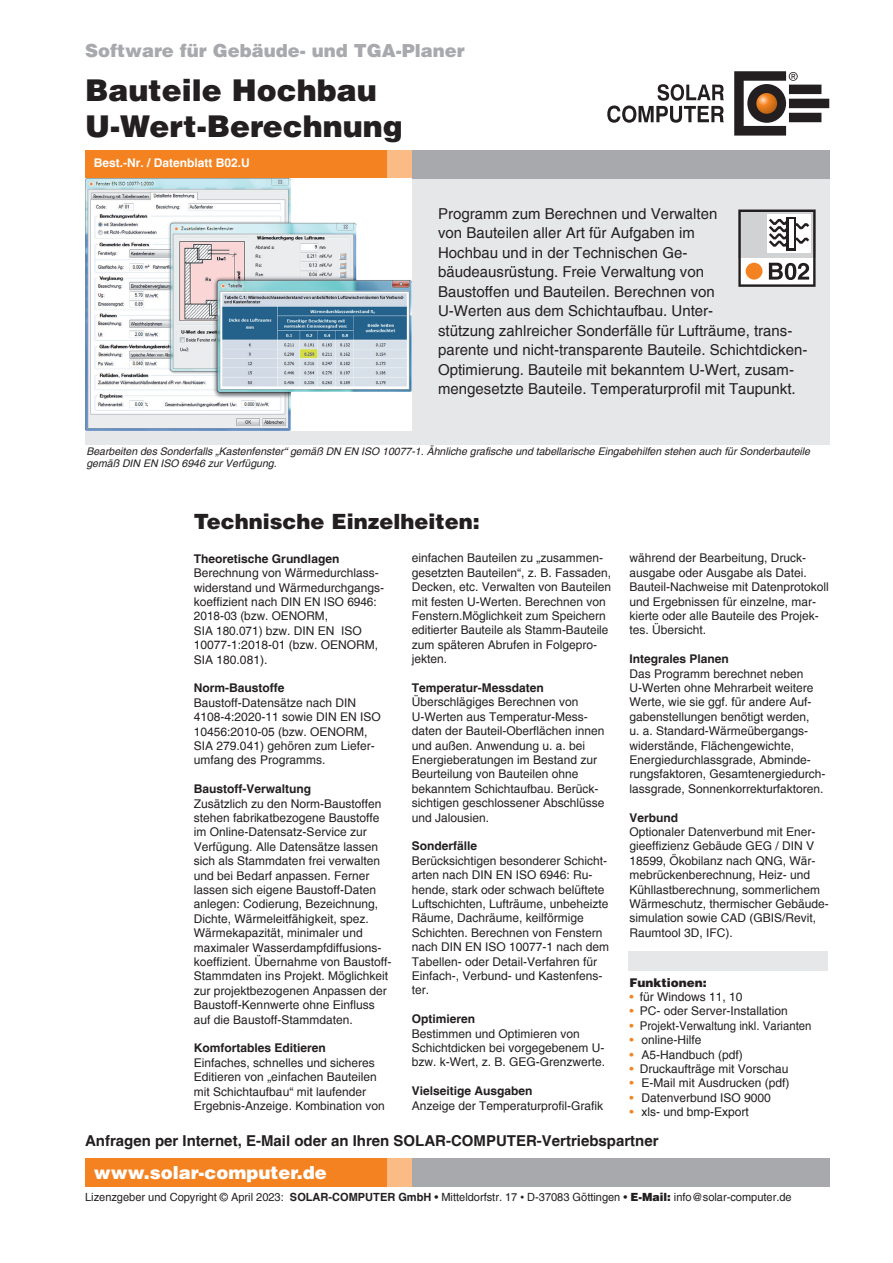
<style>
.page{position:relative;width:893px;height:1263px;background:#fff}
.page>*{position:absolute;margin:0;border:0;box-sizing:border-box;transform-origin:0 0}
.t1{font:900 30px/36px "Helvetica";color:#231f20}
.t2{font:900 21px "Helvetica";color:#231f20}
.t3{font:900 18px "Helvetica";color:#a8a9ad}
.t4{font:900 18px "Helvetica";color:#fff}
.t5{font:15px/19.5px "Helvetica";color:#231f20}
.t6{font:700 15px "Helvetica";color:#231f20}
.t7{font:12px/14.4px "Helvetica";color:#231f20}
.t8{font:700 12px "Helvetica";color:#231f20}
.t9{font:12px "Helvetica";color:#231f20;scale:.95 1}
.t10{font:700 12px "Helvetica";color:#fff}
.t11{font:900 12px "Helvetica";color:#231f20}
.t12{font:11.25px "Helvetica";color:#231f20}
.t13{font:italic 10.5px/12.6px "Helvetica";color:#231f20}
.s1{color:#f58220}
.s2{font-weight:700}
.s3{font-weight:900}
</style>
<div class="page">
<div style="left:85px;top:1158px;width:744px;height:29px;background:#a8a9ad"></div>
<div style="left:85px;top:1158px;width:327px;height:29px;background:#fbbb85"></div>
<div style="left:85px;top:1158px;width:302px;height:29px;background:#f58220"></div>
<svg style="left:607px;top:84px;width:117px;height:39px"></svg>
<svg style="left:734px;top:71px;width:95px;height:65px"></svg>
<div style="left:747px;top:84px;width:39px;height:39px;background:#231f20;border-radius:50%"></div>
<svg style="left:756px;top:93px;width:21px;height:21px"></svg>
<div style="left:628px;top:951px;width:200px;height:19px;background:#e6e7e9"></div>
<div style="left:412px;top:150px;width:417px;height:43px;background:#a8a9ad"></div>
<div style="left:85px;top:150px;width:327px;height:43px;background:#fbbb85"></div>
<div style="left:85px;top:150px;width:302px;height:43px;background:#f58220"></div>
<div style="left:85px;top:179px;width:744px;height:265px;background:#e6e7e9"></div>
<svg style="left:738px;top:210px;width:78px;height:77px;background:#b6b5b5"></svg>
<div style="left:746px;top:263px;width:16px;height:17px;background:#f58220;border-radius:50%"></div>
<img style="left:85px;top:179px;width:327px;height:251px">
<h3 class="t3" style="left:85px;top:39px;width:381px">Software für Gebäude- und TGA-Planer</h3>
<h1 class="t1" style="left:85px;top:71px;width:319px">Bauteile Hochbau<br>U-Wert-Berechnung</h1>
<p class="t10" style="left:94px;top:156px;width:158px">Best.-Nr. / Datenblatt B02.U</p>
<p class="t5" style="left:438px;top:204px;width:371px">Programm zum Berechnen und Verwalten<br>von Bauteilen aller Art für Aufgaben im<br>Hochbau und in der Technischen Ge&shy;bäudeausrüstung. Freie Verwaltung von<br>Baustoffen und Bauteilen. Berechnen von<br>U-Werten aus dem Schichtaufbau. Unter-<br>stützung zahlreicher Sonderfälle für Lufträume, trans&shy;parente und nicht-transparente Bauteile. Schichtdicken-Optimierung. Bauteile mit bekanntem U-Wert, zusam&shy;mengesetzte Bauteile. Temperaturprofil mit Taupunkt.</p>
<p class="t13" style="left:86px;top:445px;width:725px">Bearbeiten des Sonderfalls „Kastenfenster“ gemäß DN EN ISO 10077-1. Ähnliche grafische und tabellarische Eingabehilfen stehen auch für Sonderbauteile gemäß DIN EN ISO 6946 zur Verfügung.</p>
<h2 class="t2" style="left:194px;top:508px;width:287px">Technische Einzelheiten:</h2>
<p class="t8" style="left:194px;top:551px;width:147px">Theoretische Grundlagen</p>
<p class="t7" style="left:194px;top:566px;width:192px">Berechnung von Wärmedurchlass&shy;widerstand und Wärmedurchgangs&shy;koeffizient nach DIN EN ISO 6946:<br>2018-03 (bzw. OENORM,<br>SIA 180.071) bzw. DIN EN ISO<br>10077-1:2018-01 (bzw. OENORM,<br>SIA 180.081).</p>
<p class="t8" style="left:194px;top:681px;width:92px">Norm-Baustoffe</p>
<p class="t7" style="left:194px;top:695px;width:188px">Baustoff-Datensätze nach DIN<br>4108-4:2020-11 sowie DIN EN ISO<br>10456:2010-05 (bzw. OENORM,<br>SIA 279.041) gehören zum Liefer&shy;umfang des Programms.</p>
<p class="t8" style="left:194px;top:782px;width:119px">Baustoff-Verwaltung</p>
<p class="t7" style="left:194px;top:796px;width:199px">Zusätzlich zu den Norm-Baustoffen stehen fabrikatbezogene Baustoffe im Online-Datensatz-Service zur Verfügung. Alle Datensätze lassen sich als Stammdaten frei verwalten und bei Bedarf anpassen. Ferner lassen sich eigene Baustoff-Daten anlegen: Codierung, Bezeichnung, Dichte, Wärmeleitfähigkeit, spez.<br>Wärmekapazität, minimaler und maximaler Wasserdampfdiffusions&shy;koeffizient. Übernahme von Baustoff-Stammdaten ins Projekt. Möglichkeit zur projektbezogenen Anpassen der Baustoff-Kennwerte ohne Einfluss auf die Baustoff-Stammdaten.</p>
<p class="t8" style="left:194px;top:1041px;width:134px">Komfortables Editieren</p>
<p class="t7" style="left:194px;top:1055px;width:192px">Einfaches, schnelles und sicheres Editieren von „einfachen Bauteilen mit Schichtaufbau“ mit laufender Ergebnis-Anzeige. Kombination von</p>
<p class="t7" style="left:412px;top:551px;width:201px">einfachen Bauteilen zu „zusammen&shy;gesetzten Bauteilen“, z. B. Fassaden, Decken, etc. Verwalten von Bauteilen mit festen U-Werten. Berechnen von Fenstern.Möglichkeit zum Speichern editierter Bauteile als Stamm-Bauteile zum späteren Abrufen in Folgepro&shy;jekten.</p>
<p class="t8" style="left:412px;top:680px;width:134px">Temperatur-Messdaten</p>
<p class="t7" style="left:412px;top:695px;width:194px">Überschlägiges Berechnen von<br>U-Werten aus Temperatur-Mess&shy;daten der Bauteil-Oberflächen innen und außen. Anwendung u. a. bei<br>Energieberatungen im Bestand zur<br>Beurteilung von Bauteilen ohne bekanntem Schichtaufbau. Berück&shy;sichtigen geschlossener Abschlüsse und Jalousien.</p>
<p class="t8" style="left:412px;top:839px;width:67px">Sonderfälle</p>
<p class="t7" style="left:412px;top:853px;width:199px">Berücksichtigen besonderer Schicht&shy;arten nach DIN EN ISO 6946: Ru&shy;hende, stark oder schwach belüftete<br>Luftschichten, Lufträume, unbeheizte<br>Räume, Dachräume, keilförmige<br>Schichten. Berechnen von Fenstern nach DIN EN ISO 10077-1 nach dem<br>Tabellen- oder Detail-Verfahren für<br>Einfach-, Verbund- und Kastenfens&shy;ter.</p>
<p class="t8" style="left:412px;top:1012px;width:65px">Optimieren</p>
<p class="t7" style="left:412px;top:1026px;width:195px">Bestimmen und Optimieren von<br>Schichtdicken bei vorgegebenem U&shy;bzw. k-Wert, z. B. GEG-Grenzwerte.</p>
<p class="t8" style="left:412px;top:1084px;width:122px">Vielseitige Ausgaben</p>
<p class="t7" style="left:412px;top:1098px;width:193px">Anzeige der Temperaturprofil-Grafik</p>
<p class="t7" style="left:629px;top:551px;width:201px">während der Bearbeitung, Druck&shy;ausgabe oder Ausgabe als Datei.<br>Bauteil-Nachweise mit Datenprotokoll und Ergebnissen für einzelne, mar&shy;kierte oder alle Bauteile des Projek&shy;tes. Übersicht.</p>
<p class="t8" style="left:629px;top:652px;width:101px">Integrales Planen</p>
<p class="t7" style="left:629px;top:666px;width:198px">Das Programm berechnet neben U-Werten ohne Mehrarbeit weitere Werte, wie sie ggf. für andere Auf&shy;gabenstellungen benötigt werden,<br>u. a. Standard-Wärmeübergangs&shy;widerstände, Flächengewichte, Energiedurchlassgrade, Abminde&shy;rungsfaktoren, Gesamtenergiedurch&shy;lassgrade, Sonnenkorrekturfaktoren.</p>
<p class="t8" style="left:629px;top:810px;width:50px">Verbund</p>
<p class="t7" style="left:629px;top:825px;width:201px">Optionaler Datenverbund mit Ener&shy;gieeffizienz Gebäude GEG / DIN V<br>18599, Ökobilanz nach QNG, Wär&shy;mebrückenberechnung, Heiz- und<br>Kühllastberechnung, sommerlichem<br>Wärmeschutz, thermischer Gebäude&shy;simulation sowie CAD (GBIS/Revit,<br>Raumtool 3D, IFC).</p>
<p class="t11" style="left:629px;top:974px;width:79px">Funktionen:</p>
<p class="t7" style="left:629px;top:989px;width:115px"><span class="s1">•</span> für Windows 11, 10</p>
<p class="t7" style="left:629px;top:1004px;width:160px"><span class="s1">•</span> PC- oder Server-Installation</p>
<p class="t9" style="left:629px;top:1018px;width:193px"><span class="s1">•</span> Projekt-Verwaltung inkl. Varianten</p>
<p class="t7" style="left:629px;top:1033px;width:74px"><span class="s1">•</span> online-Hilfe</p>
<p class="t7" style="left:629px;top:1047px;width:115px"><span class="s1">•</span> A5-Handbuch (pdf)</p>
<p class="t7" style="left:629px;top:1061px;width:161px"><span class="s1">•</span> Druckaufträge mit Vorschau</p>
<p class="t7" style="left:629px;top:1076px;width:162px"><span class="s1">•</span> E-Mail mit Ausdrucken (pdf)</p>
<p class="t7" style="left:629px;top:1090px;width:143px"><span class="s1">•</span> Datenverbund ISO 9000</p>
<p class="t7" style="left:629px;top:1105px;width:121px"><span class="s1">•</span> xls- und bmp-Export</p>
<p class="t6" style="left:85px;top:1131px;width:575px">Anfragen per Internet, E-Mail oder an Ihren SOLAR-COMPUTER-Vertriebspartner</p>
<h3 class="t4" style="left:94px;top:1160px;width:235px">www.solar-computer.de</h3>
<p class="t12" style="left:85px;top:1190px;width:708px">Lizenzgeber und Copyright © April 2023: <span class="s2">SOLAR-COMPUTER GmbH</span> • Mitteldorfstr. 17 <span class="s3">·</span> D-37083 Göttingen • <span class="s3">E-Mail:</span> info@solar-computer.de</p>
</div>
